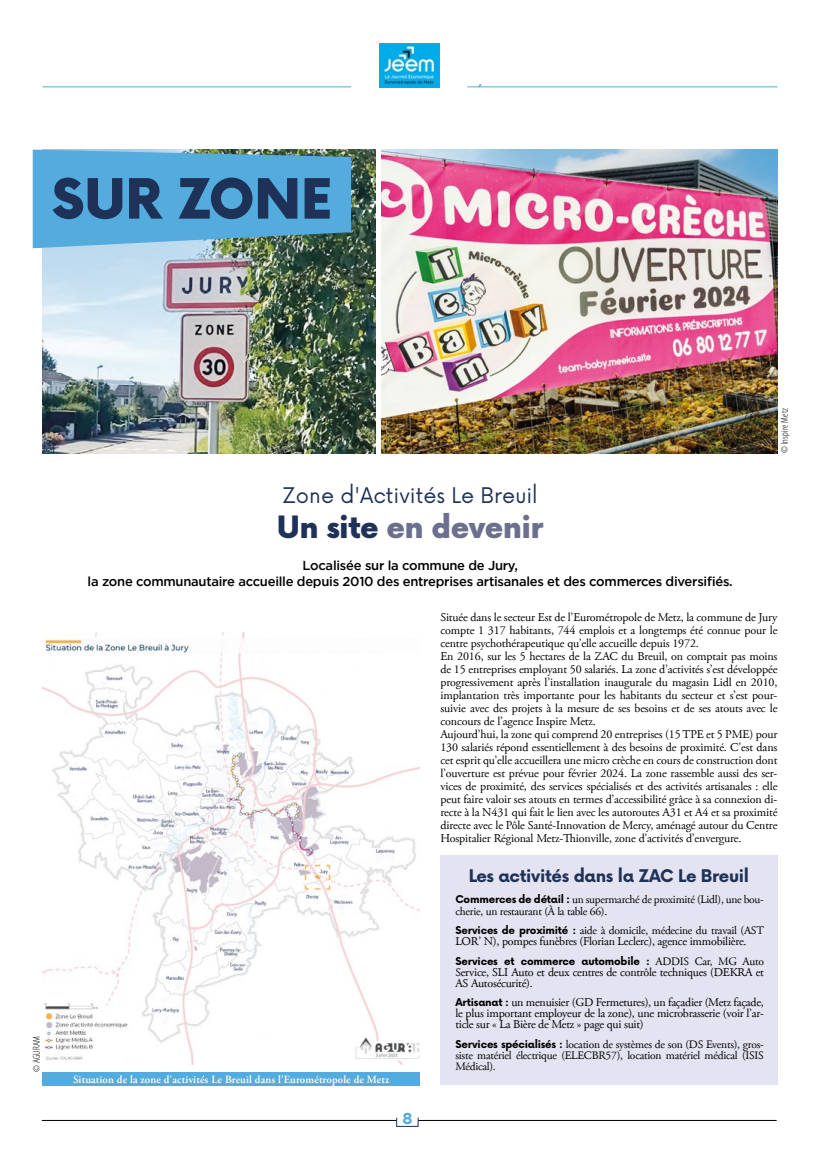
<style>
.page{position:relative;width:820px;height:1163px;background:#fff}
.page>*{position:absolute;margin:0;border:0;box-sizing:border-box;transform-origin:0 0}
.t1{font:900 54px "Now";letter-spacing:-.01em;color:#1e3258}
.t2{font:900 30px "Now";letter-spacing:-.02em;color:#6d6f8e}
.t3{font:21px "Now";color:#1e3258}
.t4{font:700 17px "Now";letter-spacing:-.02em;color:#1e3258}
.t5{font:700 16px "Gotham";color:#53acdd}
.t6{font:500 13px/16px "Gotham";letter-spacing:-.02em;color:#000;text-align:center}
.t7{font:12px/13px "Adobe Garamond Pro";letter-spacing:-.01em;color:#000}
.t8{font:11.5px/11px "Adobe Garamond Pro";letter-spacing:-.02em;color:#000}
.t9{font:600 11px "Adobe Garamond Pro";letter-spacing:.01em;color:#fff}
.t10{font:700 10.5px "Now";letter-spacing:-.02em;color:#000}
.t11{font:300 condensed 10px "Myriad Pro";letter-spacing:.02em;color:#000}
.s1{color:#1e3258}
.s2{font-family:"Now";font-weight:700;font-size:10.5px}
.s3{font-family:"Now";font-weight:700;font-size:11px}
.s4{font-family:"Adobe Garamond Pro";font-weight:400;font-size:11.5px}
.s5{font-size:11.5px}
</style>
<div class="page">
<hr style="left:42px;top:1120px;width:734px;height:1px;background:#000">
<div style="left:396px;top:1117px;width:22px;height:9px;background:#fff"></div>
<hr style="left:467px;top:87px;width:310px;height:1px;background:#53acdd">
<hr style="left:43px;top:87px;width:308px;height:1px;background:#53acdd">
<img style="left:379px;top:44px;width:60px;height:43px">
<img style="left:43px;top:150px;width:332px;height:303px">
<svg style="left:33px;top:150px;width:318px;height:98px;background:#57a8d2"></svg>
<img style="left:43px;top:632px;width:377px;height:431px">
<div style="left:43px;top:1071px;width:377px;height:14px;background:#53acdd"></div>
<div style="left:440px;top:855px;width:337px;height:230px;background:#e4e3f1"></div>
<img style="left:381px;top:150px;width:396px;height:303px">
<h1 class="t1" style="left:52px;top:160px;width:281px">SUR ZONE</h1>
<p class="t11" style="left:30px;top:1071px;width:37px;rotate:-90deg">© AGURAM</p>
<h3 class="t3" style="left:282px;top:478px;width:257px">Zone d'Activités Le Breuil</h3>
<h2 class="t2" style="left:276px;top:505px;width:268px"><span class="s1">Un site</span> en devenir</h2>
<p class="t6" style="left:88px;top:557px;width:646px">Localisée sur la commune de Jury,<br>la zone communautaire accueille depuis 2010 des entreprises artisanales et des commerces diversifiés.</p>
<p class="t11" style="left:778px;top:453px;width:47px;rotate:-90deg">© Inspire Metz</p>
<p class="t7" style="left:440px;top:610px;width:338px">Située dans le secteur Est de l’Eurométropole de Metz, la commune de Jury compte 1 317 habitants, 744 emplois et a longtemps été connue pour le centre psychothérapeutique qu’elle accueille depuis 1972.<br>En 2016, sur les 5 hectares de la ZAC du Breuil, on comptait pas moins de 15 entreprises employant 50 salariés. La zone d’activités s’est développée progressivement après l’installation inaugurale du magasin Lidl en 2010, implantation très importante pour les habitants du secteur et s’est pour&shy;suivie avec des projets à la mesure de ses besoins et de ses atouts avec le concours de l’agence Inspire Metz.<br>Aujourd’hui, la zone qui comprend 20 entreprises (15 TPE et 5 PME) pour 130 salariés répond essentiellement à des besoins de proximité. C’est dans cet esprit qu’elle accueillera une micro crèche en cours de construction dont l’ouverture est prévue pour février 2024. La zone rassemble aussi des ser&shy;vices de proximité, des services spécialisés et des activités artisanales : elle peut faire valoir ses atouts en termes d’accessibilité grâce à sa connexion di&shy;recte à la N431 qui fait le lien avec les autoroutes A31 et A4 et sa proximité directe avec le Pôle Santé-Innovation de Mercy, aménagé autour du Centre Hospitalier Régional Metz-Thionville, zone d’activités d’envergure.</p>
<h3 class="t4" style="left:468px;top:863px;width:282px">Les activités dans la ZAC Le Breuil</h3>
<p class="t9" style="left:73px;top:1072px;width:318px">Situation de la zone d'activités Le Breuil dans l'Eurométropole de Metz</p>
<h3 class="t5" style="left:402px;top:1107px;width:12px">8</h3>
<p class="t8" style="left:455px;top:893px;width:310px;line-height:12px"><span class="s2">Commerces de détail</span> <span class="s3">:</span> un supermarché de proximité (Lidl), une bou&shy;cherie, un restaurant (À la table 66).</p>
<p class="t8" style="left:455px;top:925px;width:310px"><span class="s2">Services de proximité :</span> aide à domicile, médecine du travail (AST</p>
<p class="t7" style="left:455px;top:935px;width:292px">LOR’ N), pompes funèbres (Florian Leclerc), agence immobilière.</p>
<p class="t10" style="left:455px;top:953px;width:310px">Services et commerce automobile : <span class="s4">ADDIS Car, MG Auto</span></p>
<p class="t7" style="left:455px;top:966px;width:310px;line-height:11px"><span class="s5">S</span>ervice, SLI Auto et deux centres de contrôle techniques (DEKRA et<br>AS Autosécurité).</p>
<p class="t7" style="left:455px;top:997px;width:310px;line-height:11px;text-align:justify"><span class="s2">Artisanat :</span> un menuisier (GD Fermetures), un façadier (Metz façade, le plus important employeur de la zone), une microbrasserie (voir l’ar&shy;ticle sur « La Bière de Metz » page qui suit)</p>
<p class="t8" style="left:455px;top:1038px;width:310px;text-align:justify"><span class="s2">Services spécialisés :</span> location de systèmes de son (DS Events), gros&shy;siste matériel électrique (ELECBR57), location matériel médical (ISIS Médical).</p>
</div>
